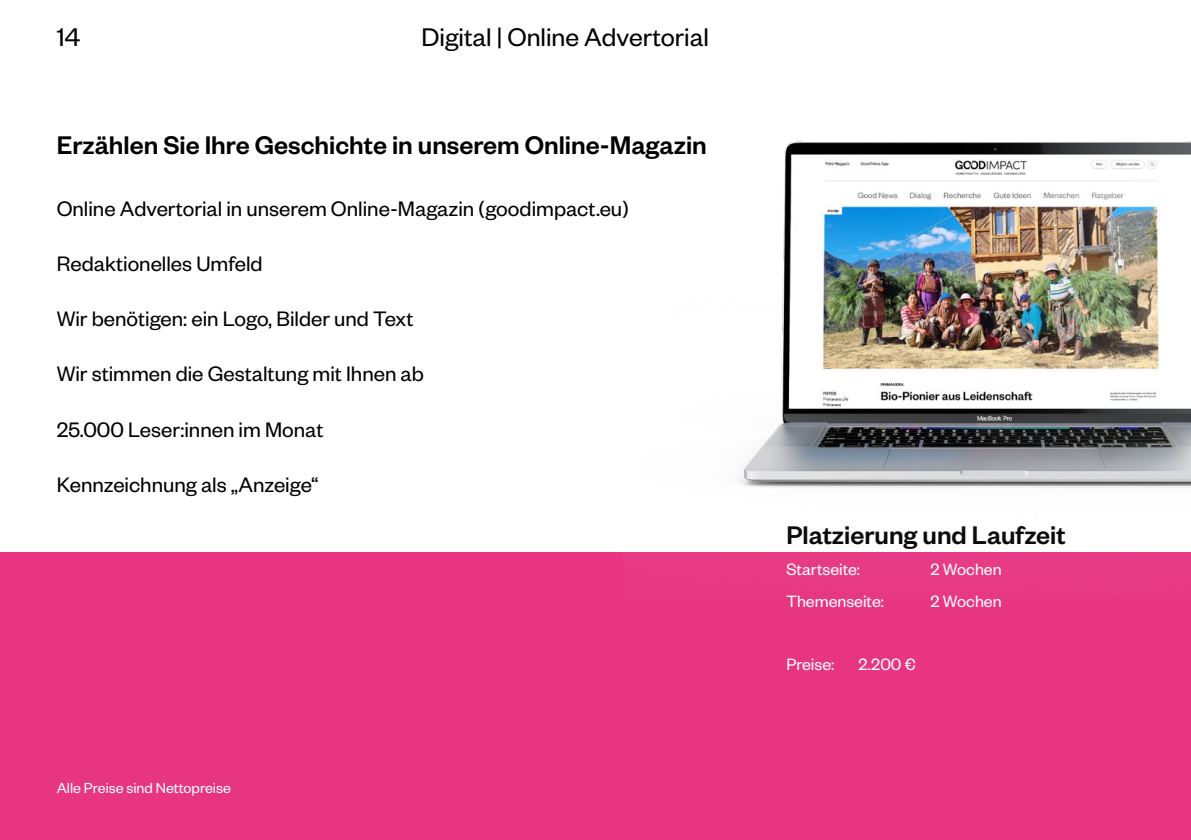
<style>
.page{position:relative;width:1191px;height:840px;background:#fff}
.page>*{position:absolute;margin:0;border:0;box-sizing:border-box;transform-origin:0 0}
.t1{font:500 28px "Founders Grotesk";color:#000}
.t2{font:28px "Founders Grotesk";color:#000}
.t3{font:23px "Founders Grotesk";color:#000}
.t4{font:18px "Founders Grotesk";color:#fff}
.t5{font:16px "Founders Grotesk";color:#fff}
</style>
<div class="page">
<div style="left:0;top:552px;width:1191px;height:287px;background:#e73581"></div>
<img style="left:739px;top:141px;width:452px;height:347px">
<p class="t2" style="left:57px;top:20px;width:25px">14</p>
<p class="t2" style="left:421px;top:20px;width:289px">Digital | Online Advertorial</p>
<p class="t1" style="left:57px;top:128px;width:651px">Erzählen Sie Ihre Geschichte in unserem Online-Magazin</p>
<p class="t3" style="left:57px;top:194px;width:573px">Online Advertorial in unserem Online-Magazin (goodimpact.eu)</p>
<p class="t3" style="left:57px;top:249px;width:207px">Redaktionelles Umfeld</p>
<p class="t3" style="left:57px;top:304px;width:358px">Wir benötigen: ein Logo, Bilder und Text</p>
<p class="t3" style="left:57px;top:359px;width:369px">Wir stimmen die Gestaltung mit Ihnen ab</p>
<p class="t3" style="left:57px;top:415px;width:268px">25.000 Leser:innen im Monat</p>
<p class="t3" style="left:57px;top:470px;width:263px">Kennzeichnung als „Anzeige“</p>
<p class="t5" style="left:57px;top:778px;width:176px">Alle Preise sind Nettopreise</p>
<p class="t1" style="left:786px;top:517px;width:281px">Platzierung und Laufzeit</p>
<p class="t4" style="left:786px;top:558px;width:75px">Startseite:</p>
<p class="t4" style="left:930px;top:558px;width:73px">2 Wochen</p>
<p class="t4" style="left:786px;top:590px;width:99px">Themenseite:</p>
<p class="t4" style="left:930px;top:590px;width:73px">2 Wochen</p>
<p class="t4" style="left:786px;top:653px;width:49px">Preise:</p>
<p class="t4" style="left:858px;top:653px;width:59px">2.200 €</p>
</div>
